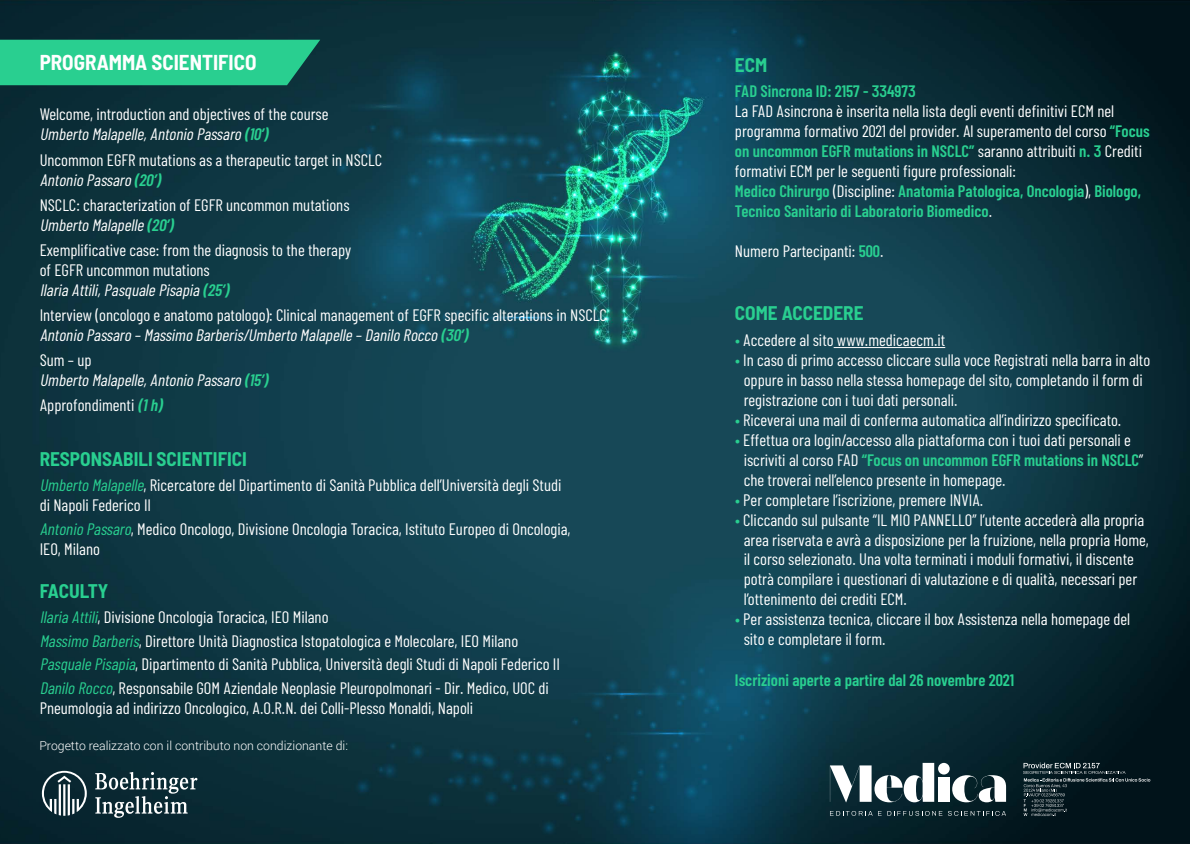
<style>
.page{position:relative;width:1190px;height:844px;background:#fff}
.page>*{position:absolute;margin:0;border:0;box-sizing:border-box;transform-origin:0 0}
.t1{font:700 semi-condensed 21px "Barlow";color:#fff}
.t2{font:700 semi-condensed 19.25px "Barlow";color:#29cf90}
.t3{font:16.62px/19.9px "Barlow Condensed";color:#fff}
.t4{font:600 16.62px "Barlow Condensed";color:#29cf90}
.t5{font:italic 16.62px/19.9px "Barlow Condensed";color:#fff}
.t6{font:300 12.25px "Roboto";color:#fff}
.s1{font-style:italic}
.s2{font-weight:600;font-style:italic;color:#29cf90}
.s3{font-style:normal}
.s4{font-weight:600;color:#29cf90}
.s5{font-style:italic;color:#29cf90}
.s6{color:#29cf90}
</style>
<div class="page">
<img style="left:0;top:1px;width:1190px;height:842px">
<svg style="left:42px;top:770px;width:45px;height:45px"></svg>
<svg style="left:95px;top:772px;width:102px;height:45px;background:#455d64"></svg>
<div style="left:0;top:40px;width:320px;height:45px;background:#29cf90"></div>
<hr style="left:834px;top:347px;width:111px;height:1px;background:#fff">
<svg style="left:1023px;top:762px;width:127px;height:54px;background:#182930"></svg>
<svg style="left:830px;top:762px;width:104px;height:40px"></svg>
<div style="left:938px;top:777px;width:12px;height:24px;background:#fff"></div>
<svg style="left:952px;top:775px;width:54px;height:27px"></svg>
<div style="left:938px;top:762px;width:12px;height:12px;background:#fff;border-radius:50%"></div>
<svg style="left:830px;top:810px;width:112px;height:5px"></svg>
<svg style="left:948px;top:810px;width:58px;height:5px"></svg>
<p class="t1" style="left:40px;top:47px;width:218px">PROGRAMMA SCIENTIFICO</p>
<p class="t3" style="left:40px;top:104px;width:290px">Welcome, introduction and objectives of the course<br><span class="s1">Umberto Malapelle,Antonio Passaro</span> <span class="s2">(10’)</span></p>
<p class="t3" style="left:40px;top:149px;width:344px">Uncommon EGFR mutations as a therapeutic target in NSCLC<br><span class="s1">Antonio Passaro</span> <span class="s2">(20’)</span></p>
<p class="t3" style="left:40px;top:194px;width:311px">NSCLC: characterization of EGFR uncommon mutations<br><span class="s1">Umberto Malapelle</span> <span class="s2">(20’)</span></p>
<p class="t3" style="left:40px;top:239px;width:313px">Exemplificative case: from the diagnosis to the therapy of EGFR uncommon mutations<br><span class="s1">Ilaria Attili,Pasquale Pisapia</span> <span class="s2">(25’)</span></p>
<p class="t3" style="left:40px;top:305px;width:569px">Interview (oncologo e anatomo patologo): Clinical management of EGFR specific alterations in NSCLC<br><span class="s1">Antonio Passaro –Massimo Barberis/Umberto Malapelle –Danilo Rocco</span> <span class="s2">(30’)</span></p>
<p class="t5" style="left:40px;top:350px;width:233px"><span class="s3">Sum – up<br></span>Umberto Malapelle,Antonio Passaro <span class="s4">(15’)</span></p>
<p class="t3" style="left:40px;top:395px;width:127px">Approfondimenti <span class="s2">(1h)</span></p>
<p class="t2" style="left:40px;top:445px;width:209px">RESPONSABILI SCIENTIFICI</p>
<p class="t3" style="left:40px;top:475px;width:523px"><span class="s5">Umberto Malapelle</span>, Ricercatore del Dipartimento di Sanità Pubblica dell’Università degli Studi di Napoli Federico II</p>
<p class="t3" style="left:40px;top:518px;width:532px"><span class="s5">Antonio Passaro</span>, Medico Oncologo, Divisione Oncologia Toracica, Istituto Europeo di Oncologia,<br>IEO, Milano</p>
<p class="t2" style="left:40px;top:577px;width:70px">FACULTY</p>
<p class="t3" style="left:40px;top:605px;width:522px;line-height:23.4px"><span class="s5">Ilaria Attili</span>, Divisione Oncologia Toracica, IEO Milano<br><span class="s5">Massimo Barberis</span>, Direttore Unità Diagnostica Istopatologica e Molecolare, IEO Milano <span class="s5">Pasquale Pisapia</span>, Dipartimento di Sanità Pubblica, Università degli Studi di Napoli Federico II <span class="s5">Danilo Rocco</span>, Responsabile GOM Aziendale Neoplasie Pleuropolmonari - Dir. Medico, UOC di</p>
<p class="t3" style="left:40px;top:697px;width:435px">Pneumologia ad indirizzo Oncologico, A.O.R.N. dei Colli-Plesso Monaldi, Napoli</p>
<p class="t6" style="left:39px;top:737px;width:310px">Progetto realizzato con il contributo non condizionante di:</p>
<p class="t2" style="left:735px;top:51px;width:34px">ECM</p>
<p class="t4" style="left:735px;top:81px;width:182px">FAD Sincrona ID: 2157 - 334973</p>
<p class="t3" style="left:735px;top:101px;width:416px">La FAD Asincrona è inserita nella lista degli eventi definitivi ECM nel programma formativo 2021 del provider. Al superamento del corso <span class="s4">“Focus on uncommon EGFR mutations in NSCLC”</span> saranno attribuiti <span class="s4">n. 3</span> Crediti formativi ECM per le seguenti figure professionali:<br><span class="s4">Medico Chirurgo</span> (Discipline: <span class="s4">Anatomia Patologica, Oncologia</span>), <span class="s4">Biologo, Tecnico Sanitario di Laboratorio Biomedico</span>.</p>
<p class="t3" style="left:735px;top:240px;width:150px">Numero Partecipanti: <span class="s4">500</span>.</p>
<p class="t2" style="left:735px;top:299px;width:130px">COME ACCEDERE</p>
<p class="t3" style="left:735px;top:329px;width:212px"><span class="s6">•</span> Accedere al sito www.medicaecm.it</p>
<p class="t3" style="left:744px;top:349px;width:408px;text-indent:-9px"><span class="s6">•</span> In caso di primo accesso cliccare sulla voce Registrati nella barra in alto oppure in basso nella stessa homepage del sito, completando il form di registrazione con i tuoi dati personali.</p>
<p class="t3" style="left:735px;top:409px;width:388px"><span class="s6">•</span> Riceverai una mail di conferma automatica all’indirizzo specificato.</p>
<p class="t3" style="left:744px;top:429px;width:401px;text-indent:-9px"><span class="s6">•</span> Effettua ora login/accesso alla piattaforma con i tuoi dati personali e iscriviti al corso FAD <span class="s4">“Focus on uncommon EGFR mutations in NSCLC</span>” che troverai nell’elenco presente in homepage.</p>
<p class="t3" style="left:735px;top:489px;width:250px"><span class="s6">•</span> Per completare l’iscrizione, premere INVIA.</p>
<p class="t3" style="left:744px;top:509px;width:407px;text-indent:-9px"><span class="s6">•</span> Cliccando sul pulsante “IL MIO PANNELLO” l’utente accederà alla propria area riservata e avrà a disposizione per la fruizione, nella propria Home, il corso selezionato. Una volta terminati i moduli formativi, il discente potrà compilare i questionari di valutazione e di qualità, necessari per l’ottenimento dei crediti ECM.</p>
<p class="t3" style="left:744px;top:609px;width:388px;text-indent:-9px"><span class="s6">•</span> Per assistenza tecnica, cliccare il box Assistenza nella homepage del sito e completare il form.</p>
<p class="t4" style="left:735px;top:669px;width:281px">Iscrizioni aperte a partire dal 26 novembre 2021</p>
</div>
